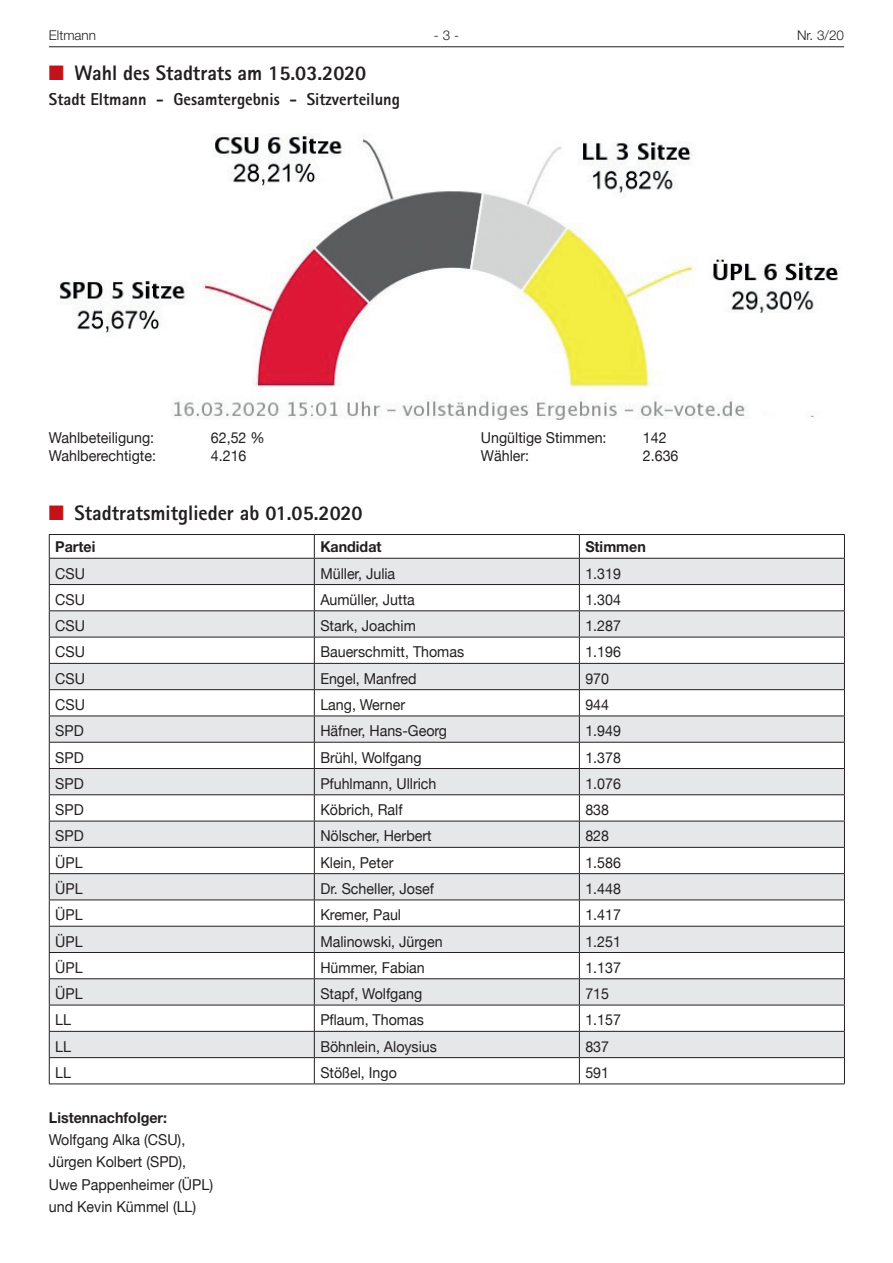
<style>
.page{position:relative;width:893px;height:1263px;background:#fff}
.page>*{position:absolute;margin:0;border:0;box-sizing:border-box;transform-origin:0 0}
.t1{font:800 21px "Rotis Sans Serif";color:#231f20;scale:.95 1}
.t2{font:800 17.25px "Rotis Sans Serif";color:#231f20;scale:.95 1}
.t3{font:15px/22.2px "Helvetica Neue";color:#231f20;scale:.95 1}
.t4{font:700 15px "Helvetica Neue";color:#231f20;scale:.95 1}
.t5{font:300 13.5px "Helvetica Neue";color:#231f20}
.s1{color:#c4121a}
</style>
<div class="page">
<hr style="left:49px;top:46px;width:795px;height:1px;background:#231f20">
<img style="left:59px;top:133px;width:780px;height:287px">
<hr style="left:49px;top:534px;width:265px;height:1px;background:#231f20">
<hr style="left:314px;top:534px;width:265px;height:1px;background:#231f20">
<hr style="left:579px;top:534px;width:266px;height:1px;background:#231f20">
<svg style="left:49px;top:535px;width:796px;height:548px"></svg>
<hr style="left:49px;top:1083px;width:265px;height:1px;background:#231f20">
<hr style="left:314px;top:1083px;width:265px;height:1px;background:#231f20">
<hr style="left:579px;top:1083px;width:266px;height:1px;background:#231f20">
<p class="t5" style="left:49px;top:27px;width:49px">Eltmann</p>
<p class="t5" style="left:434px;top:27px;width:27px">- 3 -</p>
<p class="t5" style="left:797px;top:27px;width:49px">Nr. 3/20</p>
<h1 class="t1" style="left:49px;top:60px;width:336px"><span class="s1">■</span> Wahl des Stadtrats am 15.03.2020</h1>
<p class="t2" style="left:49px;top:88px;width:371px">Stadt Eltmann - Gesamtergebnis - Sitzverteilung</p>
<p class="t3" style="left:49px;top:427px;width:112px">Wahlbeteiligung:</p>
<p class="t3" style="left:211px;top:427px;width:58px">62,52 %</p>
<p class="t3" style="left:481px;top:427px;width:134px">Ungültige Stimmen:</p>
<p class="t3" style="left:643px;top:427px;width:27px">142</p>
<p class="t3" style="left:49px;top:445px;width:114px">Wahlberechtigte:</p>
<p class="t3" style="left:211px;top:445px;width:39px">4.216</p>
<p class="t3" style="left:481px;top:445px;width:52px">Wähler:</p>
<p class="t3" style="left:643px;top:445px;width:39px">2.636</p>
<h1 class="t1" style="left:49px;top:499px;width:332px"><span class="s1">■</span> Stadtratsmitglieder ab 01.05.2020</h1>
<p class="t4" style="left:55px;top:538px;width:44px">Partei</p>
<p class="t4" style="left:320px;top:538px;width:66px">Kandidat</p>
<p class="t4" style="left:585px;top:538px;width:65px">Stimmen</p>
<p class="t3" style="left:55px;top:563px;width:33px">CSU</p>
<p class="t3" style="left:320px;top:563px;width:80px">Müller, Julia</p>
<p class="t3" style="left:585px;top:563px;width:39px">1.319</p>
<p class="t3" style="left:55px;top:589px;width:33px">CSU</p>
<p class="t3" style="left:320px;top:589px;width:101px">Aumüller, Jutta</p>
<p class="t3" style="left:585px;top:589px;width:39px">1.304</p>
<p class="t3" style="left:55px;top:615px;width:33px">CSU</p>
<p class="t3" style="left:320px;top:615px;width:102px">Stark, Joachim</p>
<p class="t3" style="left:585px;top:615px;width:39px">1.287</p>
<p class="t3" style="left:55px;top:642px;width:33px">CSU</p>
<p class="t3" style="left:320px;top:642px;width:153px">Bauerschmitt, Thomas</p>
<p class="t3" style="left:585px;top:642px;width:39px">1.196</p>
<p class="t3" style="left:55px;top:668px;width:33px">CSU</p>
<p class="t3" style="left:320px;top:668px;width:103px">Engel, Manfred</p>
<p class="t3" style="left:585px;top:668px;width:27px">970</p>
<p class="t3" style="left:55px;top:694px;width:33px">CSU</p>
<p class="t3" style="left:320px;top:694px;width:91px">Lang, Werner</p>
<p class="t3" style="left:585px;top:694px;width:27px">944</p>
<p class="t3" style="left:55px;top:721px;width:31px">SPD</p>
<p class="t3" style="left:320px;top:721px;width:135px">Häfner, Hans-Georg</p>
<p class="t3" style="left:585px;top:721px;width:39px">1.949</p>
<p class="t3" style="left:55px;top:747px;width:31px">SPD</p>
<p class="t3" style="left:320px;top:747px;width:108px">Brühl, Wolfgang</p>
<p class="t3" style="left:585px;top:747px;width:39px">1.378</p>
<p class="t3" style="left:55px;top:773px;width:31px">SPD</p>
<p class="t3" style="left:320px;top:773px;width:124px">Pfuhlmann, Ullrich</p>
<p class="t3" style="left:585px;top:773px;width:39px">1.076</p>
<p class="t3" style="left:55px;top:799px;width:31px">SPD</p>
<p class="t3" style="left:320px;top:799px;width:88px">Köbrich, Ralf</p>
<p class="t3" style="left:585px;top:799px;width:27px">838</p>
<p class="t3" style="left:55px;top:826px;width:31px">SPD</p>
<p class="t3" style="left:320px;top:826px;width:119px">Nölscher, Herbert</p>
<p class="t3" style="left:585px;top:826px;width:27px">828</p>
<p class="t3" style="left:55px;top:852px;width:30px">ÜPL</p>
<p class="t3" style="left:320px;top:852px;width:78px">Klein, Peter</p>
<p class="t3" style="left:585px;top:852px;width:39px">1.586</p>
<p class="t3" style="left:55px;top:878px;width:30px">ÜPL</p>
<p class="t3" style="left:320px;top:878px;width:121px">Dr. Scheller, Josef</p>
<p class="t3" style="left:585px;top:878px;width:39px">1.448</p>
<p class="t3" style="left:55px;top:905px;width:30px">ÜPL</p>
<p class="t3" style="left:320px;top:905px;width:87px">Kremer, Paul</p>
<p class="t3" style="left:585px;top:905px;width:39px">1.417</p>
<p class="t3" style="left:55px;top:931px;width:30px">ÜPL</p>
<p class="t3" style="left:320px;top:931px;width:130px">Malinowski, Jürgen</p>
<p class="t3" style="left:585px;top:931px;width:39px">1.251</p>
<p class="t3" style="left:55px;top:957px;width:30px">ÜPL</p>
<p class="t3" style="left:320px;top:957px;width:112px">Hümmer, Fabian</p>
<p class="t3" style="left:585px;top:957px;width:39px">1.137</p>
<p class="t3" style="left:55px;top:983px;width:30px">ÜPL</p>
<p class="t3" style="left:320px;top:983px;width:109px">Stapf, Wolfgang</p>
<p class="t3" style="left:585px;top:983px;width:27px">715</p>
<p class="t3" style="left:55px;top:1010px;width:18px">LL</p>
<p class="t3" style="left:320px;top:1010px;width:110px">Pflaum, Thomas</p>
<p class="t3" style="left:585px;top:1010px;width:39px">1.157</p>
<p class="t3" style="left:55px;top:1036px;width:18px">LL</p>
<p class="t3" style="left:320px;top:1036px;width:124px">Böhnlein, Aloysius</p>
<p class="t3" style="left:585px;top:1036px;width:27px">837</p>
<p class="t3" style="left:55px;top:1062px;width:18px">LL</p>
<p class="t3" style="left:320px;top:1062px;width:82px">Stößel, Ingo</p>
<p class="t3" style="left:585px;top:1062px;width:27px">591</p>
<p class="t4" style="left:49px;top:1108px;width:126px">Listennachfolger:</p>
<p class="t3" style="left:49px;top:1129px;width:174px">Wolfgang Alka (CSU),<br>Jürgen Kolbert (SPD),<br>Uwe Pappenheimer (ÜPL) und Kevin Kümmel (LL)</p>
</div>
